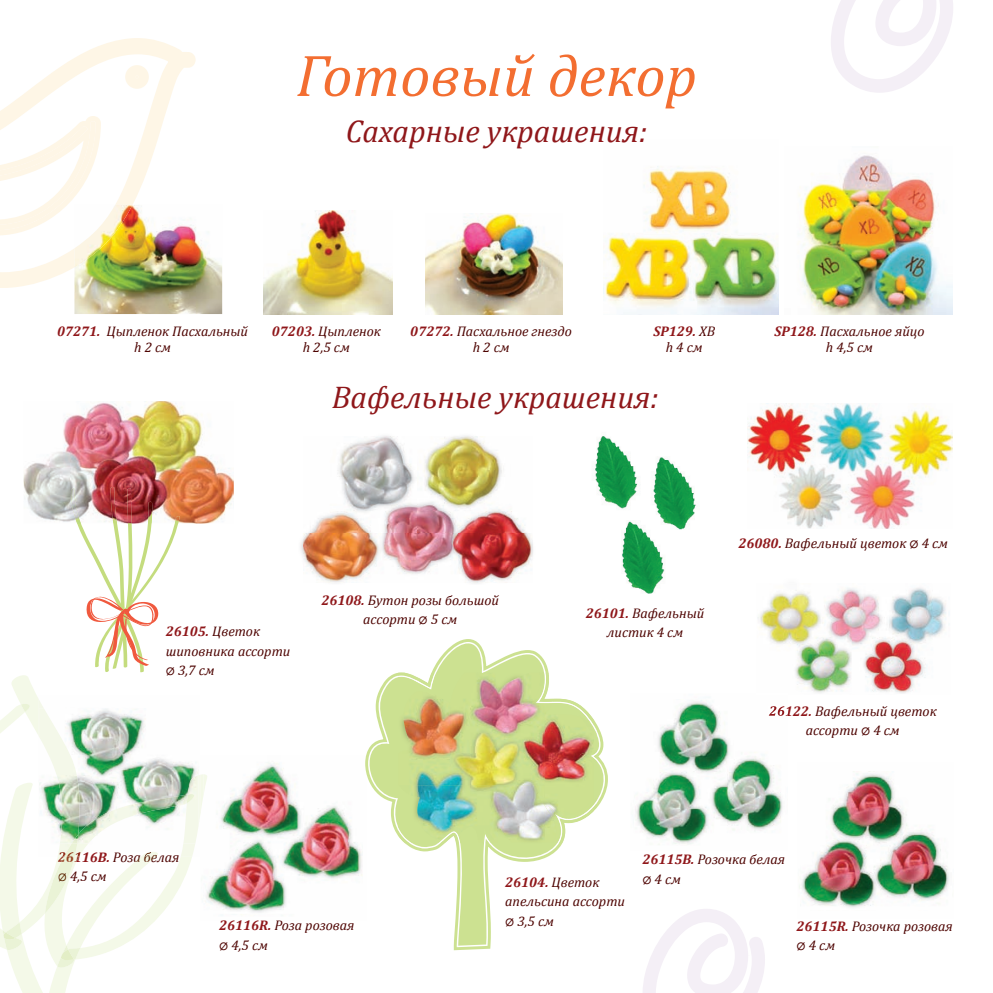
<style>
.page{position:relative;width:993px;height:993px;background:#fff}
.page>*{position:absolute;margin:0;border:0;box-sizing:border-box;transform-origin:0 0}
.t1{font:italic 59.5px "Cambria";color:#f36e31}
.t2{font:italic 31.5px "Cambria";color:#8f171a}
.t3{font:italic 14px/19.2px "Cambria";color:#4d0300;text-align:center}
.t4{font:italic 700 14px/15.8px "Cambria";color:#8f171a;text-align:center}
.s1{font-weight:700;color:#8f171a}
.s2{font-weight:400;color:#4d0300}
.s3{font-family:"Century Gothic";font-style:normal}
.s4{font-weight:700;color:#93301d}
.s5{font-family:"Century Gothic";font-style:normal;color:#571a01}
.s6{color:#571a01}
</style>
<div class="page">
<img style="left:799px;top:155px;width:152px;height:159px">
<img style="left:603px;top:166px;width:175px;height:148px">
<img style="left:74px;top:227px;width:148px;height:87px">
<img style="left:425px;top:213px;width:137px;height:101px">
<img style="left:263px;top:210px;width:129px;height:104px">
<img style="left:757px;top:587px;width:189px;height:106px">
<img style="left:203px;top:763px;width:156px;height:150px">
<img style="left:635px;top:700px;width:148px;height:145px">
<img style="left:768px;top:706px;width:16px;height:9px">
<img style="left:799px;top:771px;width:150px;height:137px">
<img style="left:303px;top:436px;width:229px;height:146px">
<img style="left:24px;top:401px;width:210px;height:122px">
<svg style="left:365px;top:639px;width:242px;height:310px"></svg>
<svg style="left:371px;top:644px;width:231px;height:299px"></svg>
<img style="left:398px;top:785px;width:38px;height:8px">
<img style="left:577px;top:841px;width:16px;height:1px">
<img style="left:398px;top:793px;width:179px;height:49px">
<img style="left:593px;top:733px;width:3px;height:64px">
<img style="left:393px;top:753px;width:5px;height:30px">
<img style="left:398px;top:672px;width:139px;height:113px">
<svg style="left:399px;top:785px;width:7px;height:7px"></svg>
<svg style="left:592px;top:720px;width:4px;height:13px"></svg>
<svg style="left:593px;top:749px;width:3px;height:13px"></svg>
<svg style="left:593px;top:797px;width:3px;height:17px"></svg>
<img style="left:424px;top:672px;width:168px;height:57px">
<img style="left:537px;top:728px;width:56px;height:113px">
<img style="left:436px;top:790px;width:101px;height:51px">
<svg style="left:0;top:38px;width:195px;height:250px"></svg>
<img style="left:74px;top:205px;width:58px;height:62px">
<svg style="left:125px;top:65px;width:24px;height:24px"></svg>
<svg style="left:0;top:116px;width:101px;height:119px"></svg>
<svg style="left:643px;top:909px;width:121px;height:83px"></svg>
<svg style="left:831px;top:0;width:121px;height:93px"></svg>
<img style="left:200px;top:774px;width:3px;height:38px">
<img style="left:203px;top:774px;width:5px;height:20px">
<svg style="left:0;top:486px;width:200px;height:506px"></svg>
<img style="left:747px;top:403px;width:205px;height:125px">
<img style="left:595px;top:436px;width:101px;height:158px">
<h1 class="t1" style="left:296px;top:34px;width:402px">Готовый декор</h1>
<h2 class="t2" style="left:346px;top:109px;width:303px">Сахарные украшения:</h2>
<p class="t3" style="left:57px;top:322px;width:192px;line-height:15.8px"><span class="s1">07271.</span> Цыпленок Пасхальный h 2 см</p>
<p class="t3" style="left:410px;top:322px;width:163px;line-height:15.8px"><span class="s1">07272.</span> Пасхальное гнездо h 2 см</p>
<h2 class="t2" style="left:332px;top:375px;width:328px">Вафельные украшения:</h2>
<p class="t4" style="left:653px;top:322px;width:63px">SP129. <span class="s2">ХВ h 4 см</span></p>
<p class="t3" style="left:774px;top:322px;width:151px;line-height:15.8px"><span class="s1">SP128.</span> Пасхальное яйцо h 4,5 см</p>
<p class="t3" style="left:272px;top:322px;width:110px;line-height:15.8px"><span class="s1">07203.</span> Цыпленок h 2,5 см</p>
<p class="t3" style="left:166px;top:621px;width:126px;text-align:left"><span class="s1">26105.</span> Цветок шиповника ассорти <span class="s3">ø</span> 3,7 см</p>
<p class="t3" style="left:321px;top:589px;width:179px"><span class="s1">26108.</span> Бутон розы большой ассорти <span class="s3">ø</span> 5 см</p>
<p class="t3" style="left:585px;top:602px;width:120px"><span class="s1">26101.</span> Вафельный листик 4 см</p>
<p class="t3" style="left:738px;top:533px;width:211px"><span class="s1">26080.</span> Вафельный цветок <span class="s3">ø</span> 4 см</p>
<p class="t3" style="left:768px;top:700px;width:169px"><span class="s1">26122.</span> Вафельный цветок ассорти <span class="s3">ø</span> 4 см</p>
<p class="t3" style="left:58px;top:846px;width:123px;text-align:left"><span class="s4">26116B.</span> Роза белая <span class="s5">ø</span> <span class="s6">4,5 см</span></p>
<p class="t3" style="left:219px;top:915px;width:137px;text-align:left"><span class="s1">26116R.</span> Роза розовая <span class="s3">ø</span> 4,5 см</p>
<p class="t3" style="left:505px;top:871px;width:121px;text-align:left"><span class="s1">26104.</span> Цветок апельсина ассорти <span class="s3">ø</span> 3,5 см</p>
<p class="t3" style="left:642px;top:849px;width:144px;text-align:left"><span class="s1">26115B.</span> Розочка белая <span class="s3">ø</span> 4 см</p>
<p class="t3" style="left:796px;top:915px;width:158px;text-align:left"><span class="s1">26115R.</span> Розочка розовая <span class="s3">ø</span> 4 см</p>
</div>
